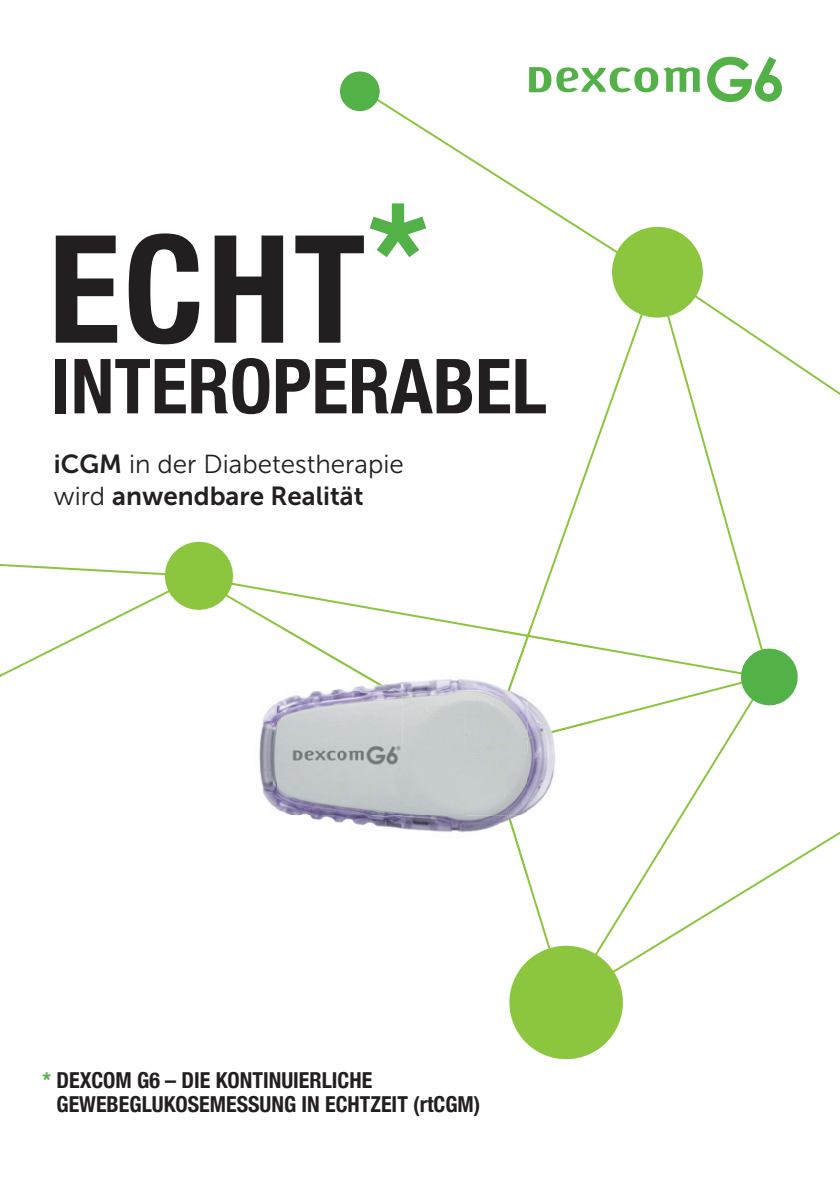
<style>
.page{position:relative;width:840px;height:1191px;background:#fff}
.page>*{position:absolute;margin:0;border:0;box-sizing:border-box;transform-origin:0 0}
.t1{font:700 condensed 150px "Helvetica Neue";color:#231f20}
.t2{font:700 condensed 76px "Helvetica Neue";color:#231f20}
.t3{font:26px "Museo Sans 300";color:#231f20}
.t4{font:26px "Museo Sans 700";color:#231f20}
.t5{font:700 condensed 22px/24px "Helvetica Neue";color:#231f20}
.s1{font-family:"Museo Sans 700"}
.s2{font-family:"Museo Sans 300"}
.s3{color:#53b247}
</style>
<div class="page">
<svg style="left:237px;top:307px;width:417px;height:632px"></svg>
<svg style="left:509px;top:939px;width:114px;height:121px"></svg>
<div style="left:611px;top:227px;width:91px;height:90px;background:#8bc63e;border-radius:50%"></div>
<svg style="left:340px;top:71px;width:42px;height:41px"></svg>
<svg style="left:0;top:541px;width:237px;height:136px"></svg>
<svg style="left:654px;top:268px;width:185px;height:353px"></svg>
<svg style="left:567px;top:621px;width:272px;height:380px"></svg>
<svg style="left:529px;top:67px;width:170px;height:25px"></svg>
<svg style="left:707px;top:57px;width:74px;height:45px"></svg>
<img style="left:215px;top:628px;width:374px;height:250px">
<img style="left:509px;top:721px;width:80px;height:28px">
<img style="left:281px;top:628px;width:62px;height:36px">
<img style="left:342px;top:662px;width:50px;height:29px">
<img style="left:479px;top:628px;width:49px;height:63px">
<img style="left:528px;top:628px;width:61px;height:20px">
<img style="left:388px;top:690px;width:16px;height:10px">
<img style="left:404px;top:698px;width:62px;height:38px">
<img style="left:466px;top:690px;width:43px;height:63px">
<img style="left:488px;top:753px;width:21px;height:62px">
<img style="left:507px;top:815px;width:21px;height:63px">
<h1 class="t1" style="left:48px;top:165px;width:380px">ECHT<sup>*</sup></h1>
<h2 class="t2" style="left:51px;top:323px;width:497px">INTEROPERABEL</h2>
<p class="t3" style="left:54px;top:450px;width:351px"><span class="s1">iCGM</span> in der Diabetestherapie</p>
<p class="t4" style="left:54px;top:482px;width:311px"><span class="s2">wird</span> anwendbare Realität</p>
<p class="t5" style="left:56px;top:1066px;width:425px;text-indent:-14px"><span class="s3">*</span> DEXCOM G6 – DIE KONTINUIERLICHE<br>GEWEBEGLUKOSEMESSUNG IN ECHTZEIT (rtCGM)</p>
</div>
